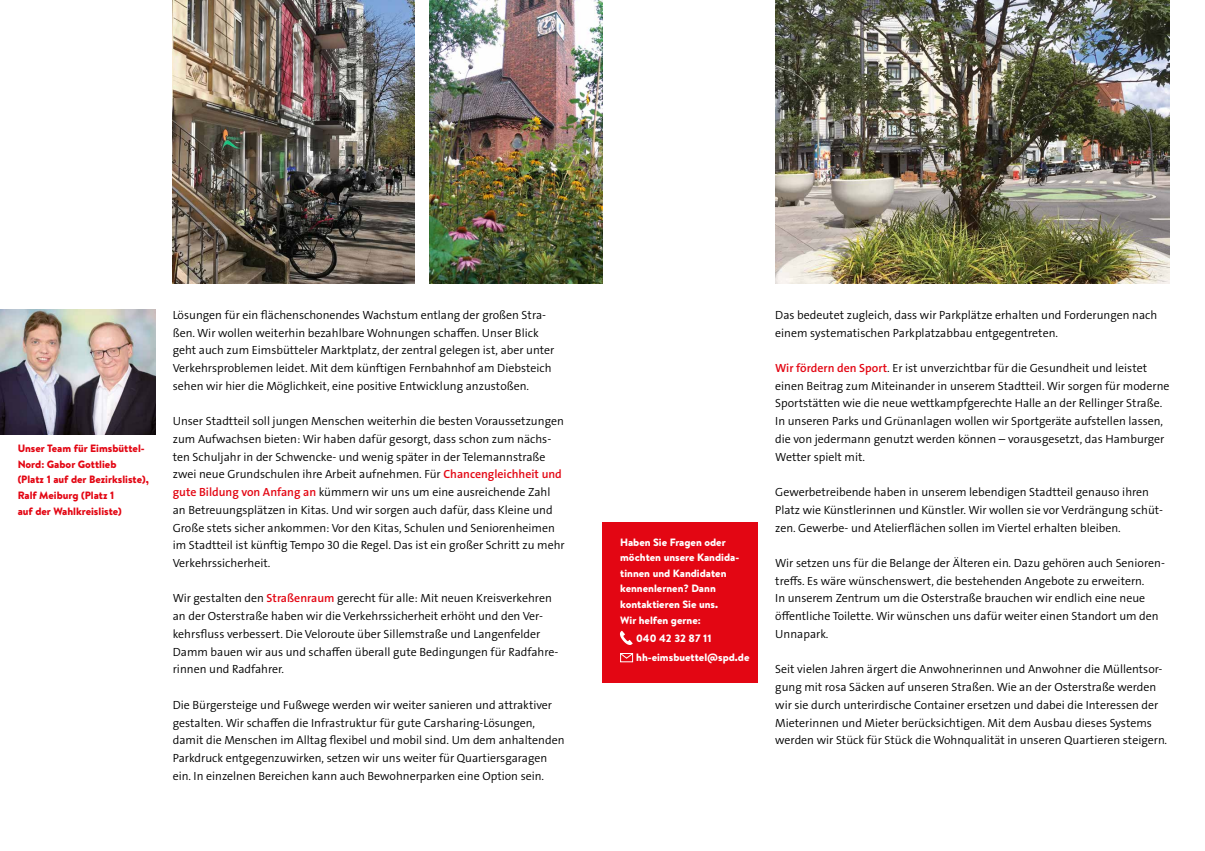
<style>
.page{position:relative;width:1205px;height:851px;background:#fff}
.page>*{position:absolute;margin:0;border:0;box-sizing:border-box;transform-origin:0 0}
.t1{font:300 11.88px/17.8px "SPD The Sans";color:#000}
.t2{font:900 10.62px/15.6px "Brandon Text";color:#fff}
.t3{font:900 10.62px/15.6px "Brandon Text";color:#e30613}
.s1{font-weight:600;color:#e30613}
</style>
<div class="page">
<div style="left:602px;top:522px;width:155px;height:160px;background:#e30613"></div>
<img style="left:173px;top:0;width:241px;height:283px">
<img style="left:775px;top:0;width:394px;height:283px">
<img style="left:0;top:310px;width:155px;height:124px">
<div style="left:620px;top:653px;width:13px;height:9px;border:1px solid #fff"></div>
<svg style="left:620px;top:653px;width:14px;height:6px"></svg>
<svg style="left:620px;top:630px;width:12px;height:15px"></svg>
<img style="left:430px;top:0;width:172px;height:283px">
<p class="t3" style="left:18px;top:440px;width:133px">Unser Team für Eimsbüttel-<br>Nord: Gabor Gottlieb<br>(Platz 1 auf der Bezirksliste),<br>Ralf Meiburg (Platz 1<br>auf der Wahlkreisliste)</p>
<p class="t1" style="left:173px;top:306px;width:383px">Lösungen für ein flächenschonendes Wachstum entlang der großen Stra&shy;ßen. Wir wollen weiterhin bezahlbare Wohnungen schaffen. Unser Blick geht auch zum Eimsbütteler Marktplatz, der zentral gelegen ist, aber unter Verkehrsproblemen leidet. Mit dem künftigen Fernbahnhof am Diebsteich sehen wir hier die Möglichkeit, eine positive Entwicklung anzustoßen.</p>
<p class="t1" style="left:173px;top:412px;width:393px">Unser Stadtteil soll jungen Menschen weiterhin die besten Voraussetzungen zum Aufwachsen bieten: Wir haben dafür gesorgt, dass schon zum nächs&shy;ten Schuljahr in der Schwencke- und wenig später in der Telemannstraße zwei neue Grundschulen ihre Arbeit aufnehmen. Für <span class="s1">Chancengleichheit und gute Bildung von Anfang an</span> kümmern wir uns um eine ausreichende Zahl an Betreuungsplätzen in Kitas. Und wir sorgen auch dafür, dass Kleine und Große stets sicher ankommen: Vor den Kitas, Schulen und Seniorenheimen im Stadtteil ist künftig Tempo 30 die Regel. Das ist ein großer Schritt zu mehr Verkehrssicherheit.</p>
<p class="t1" style="left:173px;top:589px;width:387px">Wir gestalten den <span class="s1">Straßenraum</span> gerecht für alle: Mit neuen Kreisverkehren an der Osterstraße haben wir die Verkehrssicherheit erhöht und den Ver&shy;kehrsfluss verbessert. Die Veloroute über Sillemstraße und Langenfelder Damm bauen wir aus und schaffen überall gute Bedingungen für Radfahre&shy;rinnen und Radfahrer.</p>
<p class="t1" style="left:173px;top:696px;width:393px">Die Bürgersteige und Fußwege werden wir weiter sanieren und attraktiver gestalten. Wir schaffen die Infrastruktur für gute Carsharing-Lösungen, damit die Menschen im Alltag flexibel und mobil sind. Um dem anhaltenden Parkdruck entgegenzuwirken, setzen wir uns weiter für Quartiersgaragen ein. In einzelnen Bereichen kann auch Bewohnerparken eine Option sein.</p>
<p class="t2" style="left:620px;top:533px;width:121px">Haben Sie Fragen oder möchten unsere Kandida&shy;tinnen und Kandidaten kennenlernen? Dann kontaktieren Sie uns.<br>Wir helfen gerne:</p>
<p class="t2" style="left:636px;top:629px;width:115px;line-height:18.8px">040 42 32 87 11 hh-eimsbuettel@spd.de</p>
<p class="t1" style="left:775px;top:306px;width:384px">Das bedeutet zugleich, dass wir Parkplätze erhalten und Forderungen nach einem systematischen Parkplatzabbau entgegentreten.</p>
<p class="t1" style="left:775px;top:359px;width:396px"><span class="s1">Wir fördern den Sport</span>. Er ist unverzichtbar für die Gesundheit und leistet einen Beitrag zum Miteinander in unserem Stadtteil. Wir sorgen für moderne Sportstätten wie die neue wettkampfgerechte Halle an der Rellinger Straße.<br>In unseren Parks und Grünanlagen wollen wir Sportgeräte aufstellen lassen, die von jedermann genutzt werden können – vorausgesetzt, das Hamburger Wetter spielt mit.</p>
<p class="t1" style="left:775px;top:483px;width:389px">Gewerbetreibende haben in unserem lebendigen Stadtteil genauso ihren<br>Platz wie Künstlerinnen und Künstler. Wir wollen sie vor Verdrängung schüt&shy;zen. Gewerbe- und Atelierflächen sollen im Viertel erhalten bleiben.</p>
<p class="t1" style="left:775px;top:554px;width:391px">Wir setzen uns für die Belange der Älteren ein. Dazu gehören auch Senioren&shy;treffs. Es wäre wünschenswert, die bestehenden Angebote zu erweitern.<br>In unserem Zentrum um die Osterstraße brauchen wir endlich eine neue öffentliche Toilette. Wir wünschen uns dafür weiter einen Standort um den Unnapark.</p>
<p class="t1" style="left:775px;top:660px;width:393px">Seit vielen Jahren ärgert die Anwohnerinnen und Anwohner die Müllentsor&shy;gung mit rosa Säcken auf unseren Straßen. Wie an der Osterstraße werden wir sie durch unterirdische Container ersetzen und dabei die Interessen der Mieterinnen und Mieter berücksichtigen. Mit dem Ausbau dieses Systems werden wir Stück für Stück die Wohnqualität in unseren Quartieren steigern.</p>
</div>
